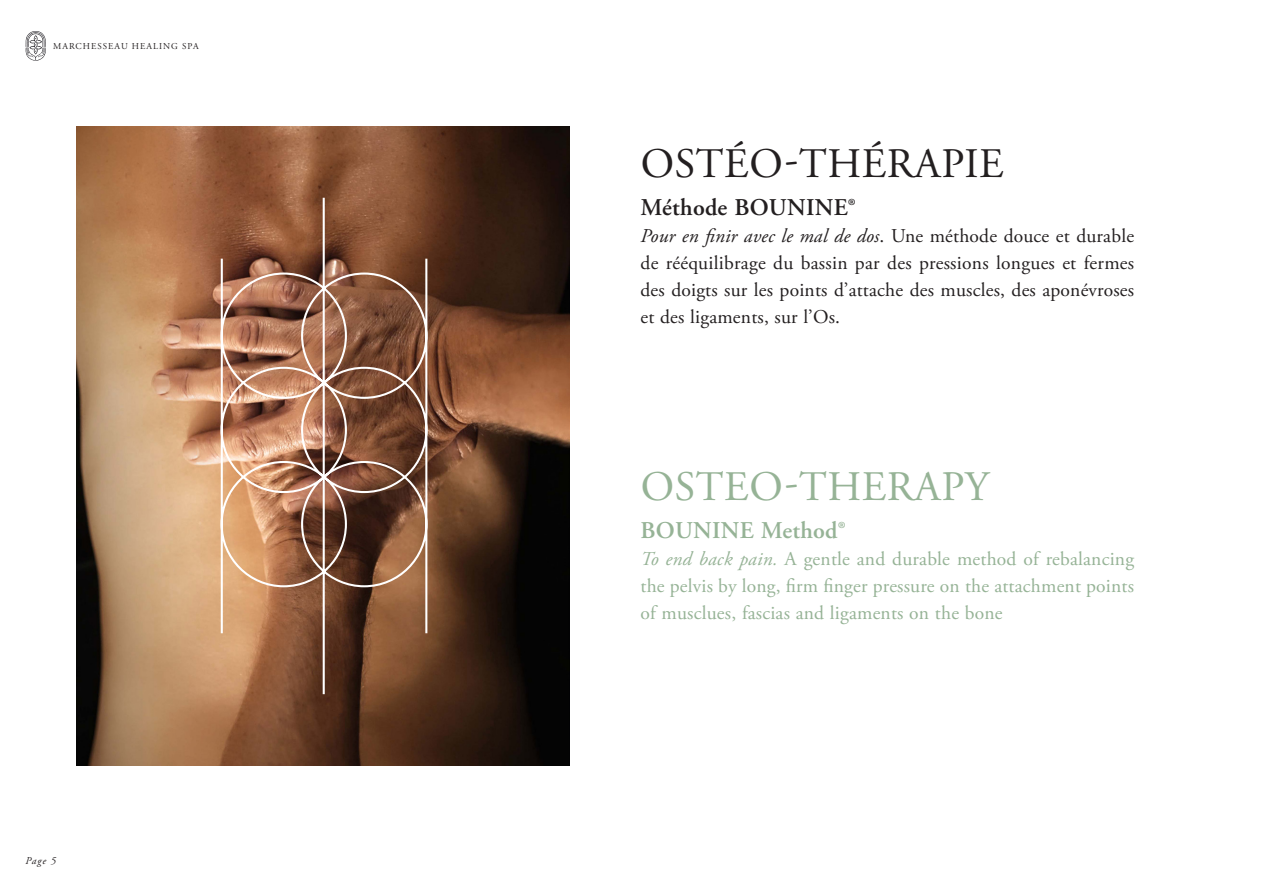
<style>
.page{position:relative;width:1263px;height:893px;background:#fff}
.page>*{position:absolute;margin:0;border:0;box-sizing:border-box;transform-origin:0 0}
.t1{font:42px "Adobe Garamond Pro";letter-spacing:.015em;color:#231f20}
.t2{font:42px "Adobe Garamond Pro";letter-spacing:.015em;color:#96b396}
.t3{font:600 24px "Adobe Garamond Pro";letter-spacing:.01em;color:#231f20}
.t4{font:600 24px "Adobe Garamond Pro";letter-spacing:.01em;color:#96b396}
.t5{font:19.5px/27px "Adobe Garamond Pro";letter-spacing:.01em;color:#231f20;text-align:justify}
.t6{font:19.5px/27px "Adobe Garamond Pro";letter-spacing:.01em;color:#96b396;text-align:justify}
.t7{font:italic 10.5px "Adobe Garamond Pro";color:#231f20}
.t8{font:9px "Adobe Garamond Pro";letter-spacing:.115em;color:#231f20}
.s1{font-style:italic}
</style>
<div class="page">
<svg style="left:26px;top:31px;width:20px;height:30px"></svg>
<img style="left:77px;top:127px;width:493px;height:638px">
<svg style="left:220px;top:196px;width:208px;height:500px;background:#a2775e"></svg>
<p class="t8" style="left:53px;top:41px;width:147px">MARCHESSEAU HEALING SPA</p>
<p class="t7" style="left:26px;top:855px;width:32px">Page 5</p>
<p class="t1" style="left:641px;top:139px;width:364px">OSTÉO-THÉRAPIE</p>
<p class="t3" style="left:640px;top:194px;width:217px">Méthode BOUNINE®</p>
<p class="t5" style="left:640px;top:223px;width:495px"><span class="s1">Pour en finir avec le mal de dos</span>. Une méthode douce et durable de rééquilibrage du bassin par des pressions longues et fermes des doigts sur les points d’attache des muscles, des aponévroses et des ligaments, sur l’Os.</p>
<p class="t2" style="left:641px;top:461px;width:350px">OSTEO-THERAPY</p>
<p class="t4" style="left:640px;top:517px;width:207px">BOUNINE Method®</p>
<p class="t6" style="left:640px;top:546px;width:495px"><span class="s1">To end back pain.</span> A gentle and durable method of rebalancing the pelvis by long, firm finger pressure on the attachment points of musclues, fascias and ligaments on the bone</p>
</div>
